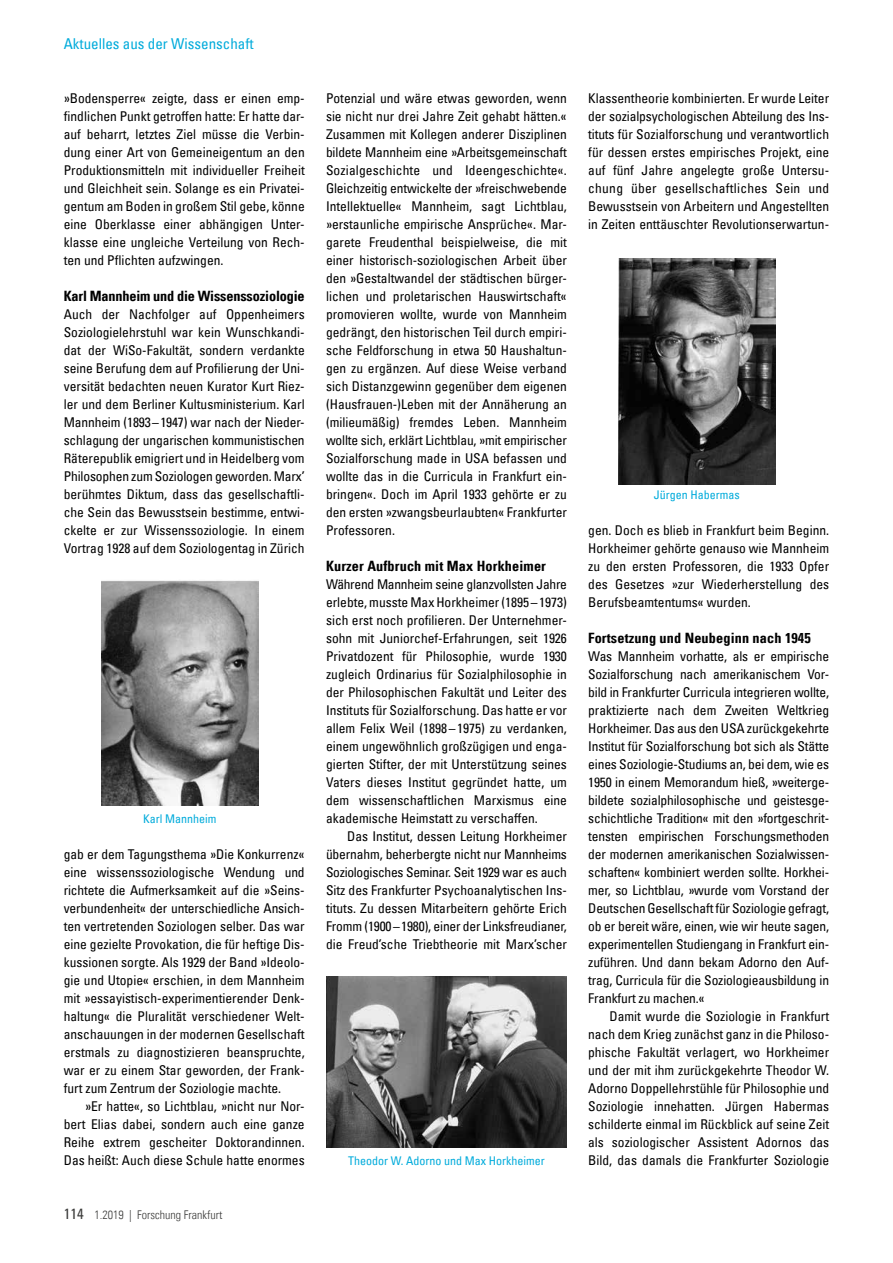
<style>
.page{position:relative;width:893px;height:1263px;background:#fff}
.page>*{position:absolute;margin:0;border:0;box-sizing:border-box;transform-origin:0 0}
.t1{font:condensed 15px "Univers Com 57";color:#00abdb}
.t2{font:14.25px "Univers Com 67 Bold Cond";letter-spacing:.01em;color:#000}
.t3{font:14.25px "Univers Com 67 Bold Cond";letter-spacing:-.01em;color:#000}
.t4{font:condensed 13.5px/18px "Univers Com 57";color:#000;text-align:justify}
.t5{font:condensed 12px "Univers Com 57";color:#00abdb}
.t6{font:12px "Univers Com 47 Light Cond";color:#3c3c3b}
.s1{font-family:"Univers Com 57";font-stretch:condensed;font-size:15px}
</style>
<div class="page">
<img style="left:327px;top:977px;width:239px;height:171px">
<img style="left:101px;top:580px;width:157px;height:225px">
<img style="left:618px;top:259px;width:157px;height:225px">
<p class="t1" style="left:64px;top:34px;width:191px">Aktuelles aus der Wissenschaft</p>
<p class="t4" style="left:64px;top:89px;width:242px">»Bodensperre« zeigte, dass er einen emp&shy;findlichen Punkt getroffen hatte: Er hatte dar&shy;auf beharrt, letztes Ziel müsse die Verbin&shy;dung einer Art von Gemeineigentum an den Produktionsmitteln mit individueller Freiheit und Gleichheit sein. Solange es ein Privatei&shy;gentum am Boden in großem Stil gebe, könne eine Oberklasse einer abhängigen Unter&shy;klasse eine ungleiche Verteilung von Rech&shy;ten und Pflichten aufzwingen.</p>
<p class="t3" style="left:64px;top:287px;width:242px">Karl Mannheim und die Wissenssoziologie</p>
<p class="t4" style="left:64px;top:305px;width:242px">Auch der Nachfolger auf Oppenheimers Soziologielehrstuhl war kein Wunschkandi&shy;dat der WiSo-Fakultät, sondern verdankte seine Berufung dem auf Profilierung der Uni&shy;versität bedachten neuen Kurator Kurt Riez&shy;ler und dem Berliner Kultusministerium. Karl Mannheim (1893–1947) war nach der Nieder&shy;schlagung der ungarischen kommunistischen Räterepublik emigriert und in Heidelberg vom Philosophen zum Soziologen geworden. Marx’ berühmtes Diktum, dass das gesellschaftli&shy;che Sein das Bewusstsein bestimme, entwi&shy;ckelte er zur Wissenssoziologie. In einem Vortrag 1928 auf dem Soziologentag in Zürich</p>
<p class="t5" style="left:143px;top:811px;width:75px">Karl Mannheim</p>
<p class="t4" style="left:64px;top:845px;width:242px">gab er dem Tagungsthema »Die Konkurrenz« eine wissenssoziologische Wendung und richtete die Aufmerksamkeit auf die »Seins&shy;verbundenheit« der unterschiedliche Ansich&shy;ten vertretenden Soziologen selber. Das war eine gezielte Provokation, die für heftige Dis&shy;kussionen sorgte. Als 1929 der Band »Ideolo&shy;gie und Utopie« erschien, in dem Mannheim mit »essayistisch-experimentierender Denk&shy;haltung« die Pluralität verschiedener Welt&shy;anschauungen in der modernen Gesellschaft erstmals zu diagnostizieren beanspruchte, war er zu einem Star geworden, der Frank&shy;furt zum Zentrum der Soziologie machte.</p>
<p class="t4" style="left:64px;top:1097px;width:242px;text-indent:21px">»Er hatte«, so Lichtblau, »nicht nur Nor&shy;bert Elias dabei, sondern auch eine ganze Reihe extrem gescheiter Doktorandinnen.<br>Das heißt: Auch diese Schule hatte enormes</p>
<p class="t6" style="left:64px;top:1208px;width:160px"><span class="s1">114</span> 1.2019 | Forschung Frankfurt</p>
<p class="t4" style="left:326px;top:89px;width:242px">Potenzial und wäre etwas geworden, wenn sie nicht nur drei Jahre Zeit gehabt hätten.« Zusammen mit Kollegen anderer Disziplinen bildete Mannheim eine »Arbeitsgemeinschaft Sozialgeschichte und Ideengeschichte«.<br>Gleichzeitig entwickelte der »freischwebende Intellektuelle« Mannheim, sagt Lichtblau, »erstaunliche empirische Ansprüche«. Mar&shy;garete Freudenthal beispielweise, die mit einer historisch-soziologischen Arbeit über den »Gestaltwandel der städtischen bürger&shy;lichen und proletarischen Hauswirtschaft« promovieren wollte, wurde von Mannheim gedrängt, den historischen Teil durch empiri&shy;sche Feldforschung in etwa 50 Haushaltun&shy;gen zu ergänzen. Auf diese Weise verband sich Distanzgewinn gegenüber dem eigenen (Hausfrauen-)Leben mit der Annäherung an (milieumäßig) fremdes Leben. Mannheim wollte sich, erklärt Lichtblau, »mit empirischer Sozialforschung made in USA befassen und wollte das in die Curricula in Frankfurt ein&shy;bringen«. Doch im April 1933 gehörte er zu den ersten »zwangsbeurlaubten« Frankfurter Professoren.</p>
<p class="t2" style="left:326px;top:557px;width:222px">Kurzer Aufbruch mit Max Horkheimer</p>
<p class="t4" style="left:326px;top:575px;width:242px">Während Mannheim seine glanzvollsten Jahre erlebte, musste Max Horkheimer (1895 –1973) sich erst noch profilieren. Der Unternehmer&shy;sohn mit Juniorchef-Erfahrungen, seit 1926<br>Privatdozent für Philosophie, wurde 1930 zugleich Ordinarius für Sozialphilosophie in der Philosophischen Fakultät und Leiter des Instituts für Sozialforschung. Das hatte er vor allem Felix Weil (1898 –1975) zu verdanken, einem ungewöhnlich großzügigen und enga&shy;gierten Stifter, der mit Unterstützung seines Vaters dieses Institut gegründet hatte, um dem wissenschaftlichen Marxismus eine akademische Heimstatt zu verschaffen.</p>
<p class="t4" style="left:326px;top:827px;width:242px;text-indent:21px">Das Institut, dessen Leitung Horkheimer übernahm, beherbergte nicht nur Mannheims Soziologisches Seminar. Seit 1929 war es auch Sitz des Frankfurter Psychoanalytischen Ins&shy;tituts. Zu dessen Mitarbeitern gehörte Erich Fromm (1900–1980), einer der Linksfreudianer, die Freud’sche Triebtheorie mit Marx’scher</p>
<p class="t5" style="left:348px;top:1153px;width:198px">Theodor W. Adorno und Max Horkheimer</p>
<p class="t4" style="left:588px;top:89px;width:242px">Klassentheorie kombinierten. Er wurde Leiter der sozialpsychologischen Abteilung des Ins&shy;tituts für Sozialforschung und verantwortlich für dessen erstes empirisches Projekt, eine auf fünf Jahre angelegte große Untersu&shy;chung über gesellschaftliches Sein und Bewusstsein von Arbeitern und Angestellten in Zeiten enttäuschter Revolutionserwartun-</p>
<p class="t5" style="left:654px;top:487px;width:87px">Jürgen Habermas</p>
<p class="t4" style="left:588px;top:521px;width:242px">gen. Doch es blieb in Frankfurt beim Beginn.<br>Horkheimer gehörte genauso wie Mannheim zu den ersten Professoren, die 1933 Opfer des Gesetzes »zur Wiederherstellung des Berufsbeamtentums« wurden.</p>
<p class="t2" style="left:588px;top:629px;width:224px">Fortsetzung und Neubeginn nach 1945</p>
<p class="t4" style="left:588px;top:647px;width:242px">Was Mannheim vorhatte, als er empirische Sozialforschung nach amerikanischem Vor&shy;bild in Frankfurter Curricula integrieren wollte, praktizierte nach dem Zweiten Weltkrieg Horkheimer. Das aus den USA zurückgekehrte Institut für Sozialforschung bot sich als Stätte eines Soziologie-Studiums an, bei dem, wie es 1950 in einem Memorandum hieß, »weiterge&shy;bildete sozialphilosophische und geistesge&shy;schichtliche Tradition« mit den »fortgeschrit&shy;tensten empirischen Forschungsmethoden der modernen amerikanischen Sozialwissen&shy;schaften« kombiniert werden sollte. Horkhei&shy;mer, so Lichtblau, »wurde vom Vorstand der Deutschen Gesellschaft für Soziologie gefragt, ob er bereit wäre, einen, wie wir heute sagen, experimentellen Studiengang in Frankfurt ein&shy;zuführen. Und dann bekam Adorno den Auf&shy;trag, Curricula für die Soziologieausbildung in Frankfurt zu machen.«</p>
<p class="t4" style="left:588px;top:1007px;width:242px;text-indent:21px">Damit wurde die Soziologie in Frankfurt nach dem Krieg zunächst ganz in die Philoso&shy;phische Fakultät verlagert, wo Horkheimer und der mit ihm zurückgekehrte Theodor W.<br>Adorno Doppellehrstühle für Philosophie und Soziologie innehatten. Jürgen Habermas schilderte einmal im Rückblick auf seine Zeit als soziologischer Assistent Adornos das Bild, das damals die Frankfurter Soziologie</p>
</div>
